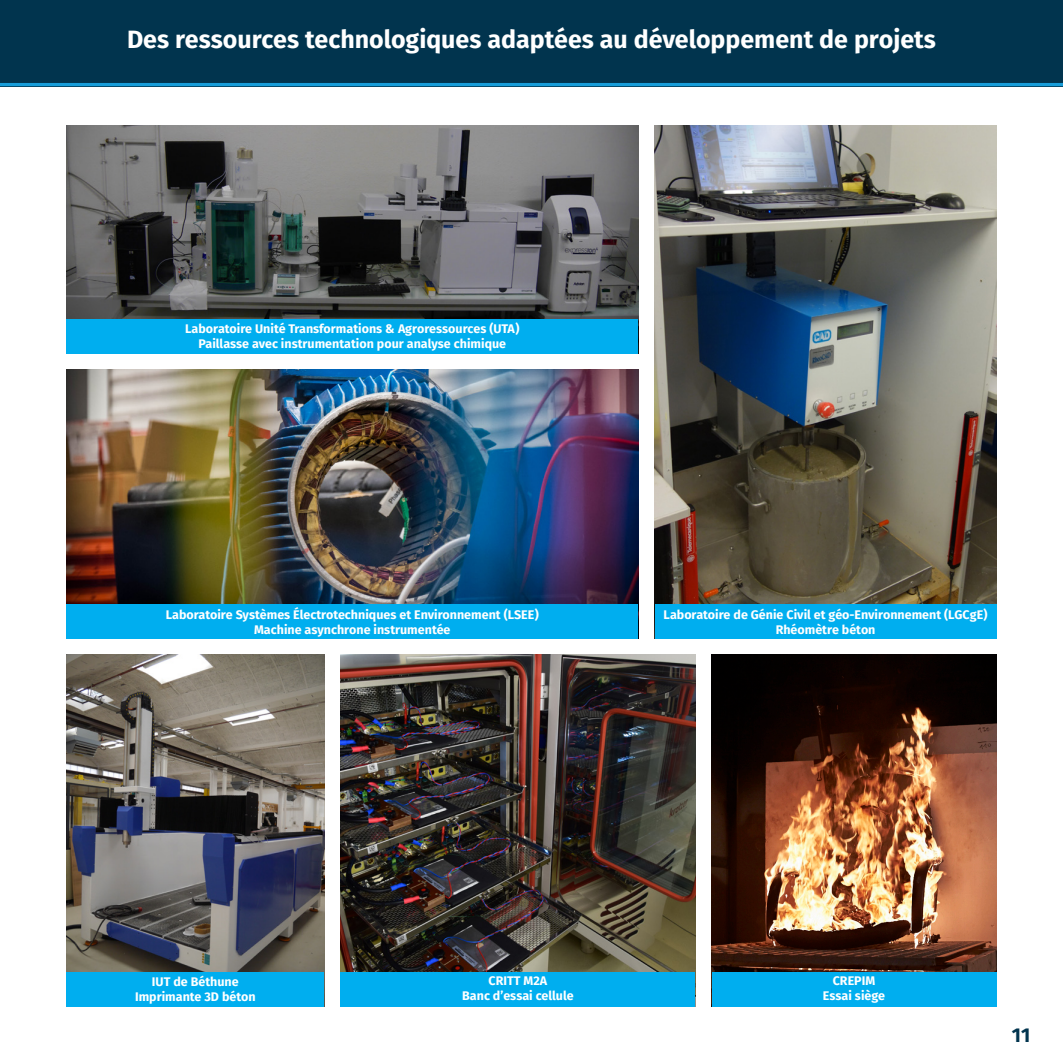
<style>
.page{position:relative;width:1063px;height:1063px;background:#fff}
.page>*{position:absolute;margin:0;border:0;box-sizing:border-box;transform-origin:0 0}
.t1{font:700 25px "Fira Sans";color:#fff}
.t2{font:700 20px "Fira Sans";color:#01344e}
.t3{font:700 12.5px "Fira Sans";color:#fff}
</style>
<div class="page">
<div style="left:0;top:0;width:1063px;height:86px;background:#01344e"></div>
<hr style="left:0;top:83px;width:1063px;height:3px;background:#179dd9">
<img style="left:66px;top:126px;width:572px;height:193px">
<div style="left:66px;top:319px;width:572px;height:35px;background:#00aeef"></div>
<img style="left:66px;top:369px;width:572px;height:235px">
<img style="left:712px;top:654px;width:285px;height:318px">
<img style="left:341px;top:654px;width:354px;height:318px">
<img style="left:66px;top:654px;width:258px;height:318px">
<img style="left:655px;top:126px;width:342px;height:478px">
<div style="left:655px;top:604px;width:342px;height:35px;background:#00aeef"></div>
<div style="left:66px;top:604px;width:572px;height:35px;background:#00aeef"></div>
<div style="left:341px;top:972px;width:354px;height:35px;background:#00aeef"></div>
<div style="left:66px;top:972px;width:258px;height:35px;background:#00aeef"></div>
<div style="left:712px;top:972px;width:285px;height:35px;background:#00aeef"></div>
<p class="t1" style="left:127px;top:18px;width:810px">Des ressources technologiques adaptées au développement de projets</p>
<p class="t3" style="left:185px;top:318px;width:336px">Laboratoire Unité Transformations &amp; Agroressources (UTA)</p>
<p class="t3" style="left:198px;top:333px;width:309px">Paillasse avec instrumentation pour analyse chimique</p>
<p class="t3" style="left:166px;top:604px;width:374px">Laboratoire Systèmes Électrotechniques et Environnement (LSEE)</p>
<p class="t3" style="left:254px;top:619px;width:198px">Machine asynchrone instrumentée</p>
<p class="t3" style="left:664px;top:604px;width:325px">Laboratoire de Génie Civil et géo-Environnement (LGCgE)</p>
<p class="t3" style="left:776px;top:619px;width:101px">Rhéomètre béton</p>
<p class="t3" style="left:152px;top:971px;width:88px">IUT de Béthune</p>
<p class="t3" style="left:135px;top:986px;width:122px">Imprimante 3D béton</p>
<p class="t3" style="left:489px;top:970px;width:60px">CRITT M2A</p>
<p class="t3" style="left:462px;top:985px;width:113px">Banc d’essai cellule</p>
<p class="t3" style="left:833px;top:970px;width:44px">CREPIM</p>
<p class="t3" style="left:823px;top:985px;width:64px">Essai siège</p>
<p class="t2" style="left:1012px;top:1018px;width:20px">11</p>
</div>
